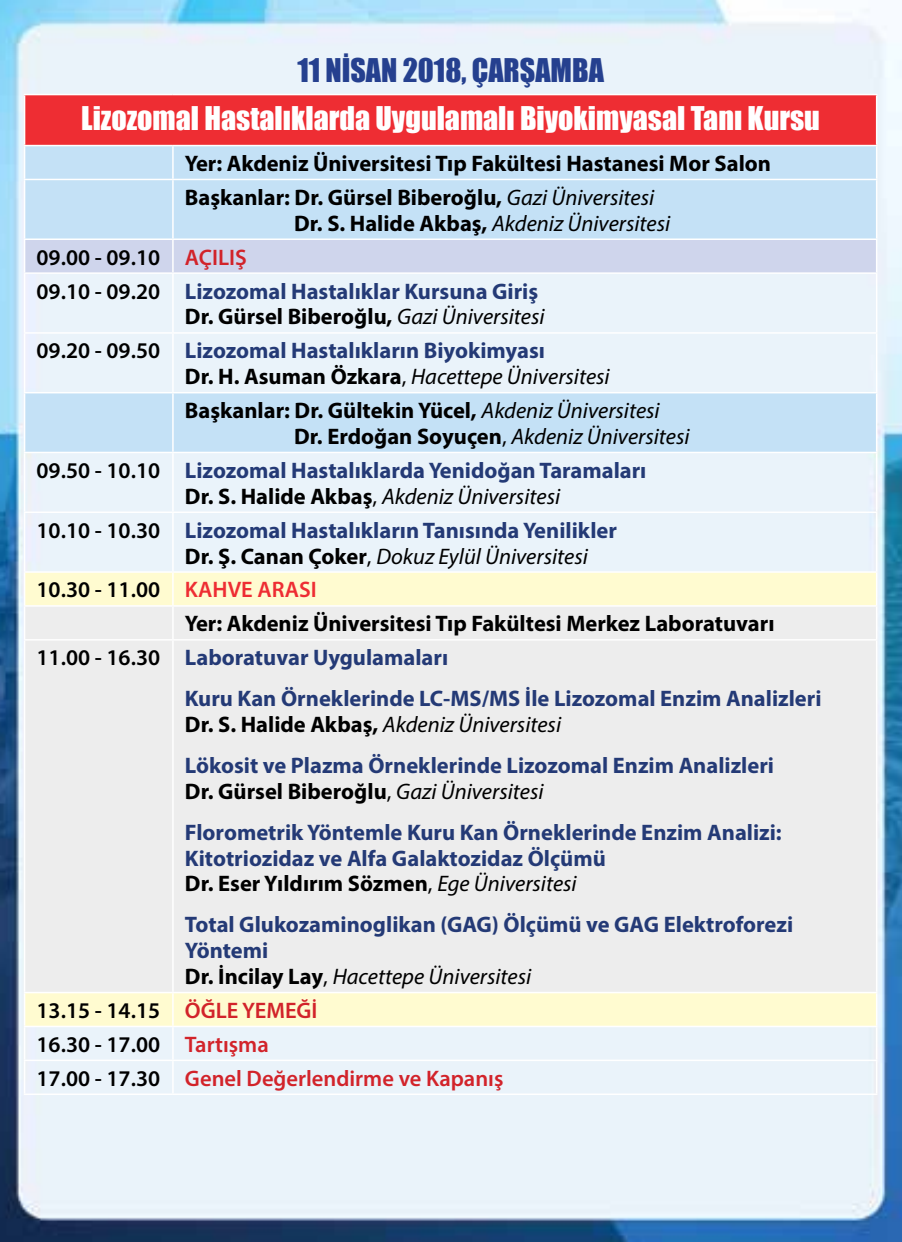
<style>
.page{position:relative;width:902px;height:1242px;background:#fff}
.page>*{position:absolute;margin:0;border:0;box-sizing:border-box;transform-origin:0 0}
.t1{font:30px "Impact";color:#fff}
.t2{font:30px "Impact";color:#25408f}
.t3{font:700 22.5px/25.8px "Myriad Pro";color:#243a76}
.t4{font:700 22.5px/33.9px "Myriad Pro";color:#000}
.t5{font:600 22.5px/33.9px "Myriad Pro";color:#d2232a}
.t6{font:italic 22.5px "Myriad Pro";color:#000}
.t7{font:600 22.5px "Myriad Pro";color:#000}
.s1{font-weight:400;font-style:italic}
.s2{font-weight:700;font-style:normal}
.s3{font-weight:600;color:#000}
.s4{font-weight:600;color:#d2232a}
.s5{color:#000}
.s6{font-weight:400;font-style:italic;color:#000}
.s7{font-weight:400}
.s8{font-weight:400;color:#000}
.s9{font-style:normal}
.s10{color:#ee2d33}
</style>
<div class="page">
<img style="left:0;top:0;width:901px;height:1242px">
<div style="left:25px;top:95px;width:851px;height:51px;background:#ee2d33"></div>
<svg style="left:25px;top:146px;width:850px;height:306px;background:#d5e9f7"></svg>
<div style="left:25px;top:240px;width:850px;height:32px;background:#cfd5ec"></div>
<div style="left:25px;top:573px;width:850px;height:32px;background:#fffbd0"></div>
<div style="left:25px;top:606px;width:850px;height:385px;background:#ededed"></div>
<div style="left:25px;top:993px;width:850px;height:32px;background:#fffbd0"></div>
<hr style="left:24px;top:94px;width:149px;height:1px;background:#fff">
<hr style="left:24px;top:95px;width:1px;height:50px;background:#fff">
<hr style="left:173px;top:94px;width:704px;height:1px;background:#fff">
<hr style="left:875px;top:95px;width:2px;height:50px;background:#fff">
<hr style="left:24px;top:274px;width:1px;height:58px;background:#fff">
<hr style="left:172px;top:274px;width:2px;height:58px;background:#fff">
<hr style="left:875px;top:274px;width:2px;height:58px;background:#fff">
<hr style="left:24px;top:332px;width:149px;height:2px;background:#fff">
<hr style="left:24px;top:334px;width:1px;height:58px;background:#fff">
<hr style="left:173px;top:332px;width:704px;height:2px;background:#fff">
<hr style="left:172px;top:334px;width:2px;height:58px;background:#fff">
<hr style="left:875px;top:334px;width:2px;height:58px;background:#fff">
<hr style="left:24px;top:453px;width:1px;height:58px;background:#fff">
<hr style="left:172px;top:453px;width:2px;height:58px;background:#fff">
<hr style="left:875px;top:453px;width:2px;height:58px;background:#fff">
<hr style="left:24px;top:511px;width:149px;height:2px;background:#fff">
<hr style="left:24px;top:513px;width:1px;height:58px;background:#fff">
<hr style="left:173px;top:511px;width:704px;height:2px;background:#fff">
<hr style="left:172px;top:513px;width:2px;height:58px;background:#fff">
<hr style="left:875px;top:513px;width:2px;height:58px;background:#fff">
<hr style="left:24px;top:571px;width:149px;height:2px;background:#fff">
<hr style="left:24px;top:573px;width:1px;height:32px;background:#fff">
<hr style="left:173px;top:571px;width:704px;height:2px;background:#fff">
<hr style="left:172px;top:573px;width:2px;height:32px;background:#fff">
<hr style="left:875px;top:573px;width:2px;height:32px;background:#fff">
<hr style="left:24px;top:605px;width:149px;height:1px;background:#fff">
<hr style="left:24px;top:606px;width:1px;height:33px;background:#fff">
<hr style="left:173px;top:605px;width:704px;height:1px;background:#fff">
<hr style="left:172px;top:606px;width:2px;height:33px;background:#fff">
<hr style="left:875px;top:606px;width:2px;height:33px;background:#fff">
<hr style="left:24px;top:639px;width:149px;height:1px;background:#fff">
<hr style="left:24px;top:640px;width:1px;height:351px;background:#fff">
<hr style="left:173px;top:639px;width:704px;height:1px;background:#fff">
<hr style="left:172px;top:640px;width:2px;height:351px;background:#fff">
<hr style="left:875px;top:640px;width:2px;height:351px;background:#fff">
<hr style="left:24px;top:1025px;width:149px;height:2px;background:#fff">
<hr style="left:24px;top:1027px;width:1px;height:32px;background:#fff">
<hr style="left:173px;top:1025px;width:704px;height:2px;background:#fff">
<hr style="left:172px;top:1027px;width:2px;height:32px;background:#fff">
<hr style="left:875px;top:1027px;width:2px;height:32px;background:#fff">
<hr style="left:24px;top:1059px;width:149px;height:2px;background:#fff">
<hr style="left:24px;top:1061px;width:1px;height:32px;background:#fff">
<hr style="left:173px;top:1059px;width:704px;height:2px;background:#fff">
<hr style="left:172px;top:1061px;width:2px;height:32px;background:#fff">
<hr style="left:875px;top:1061px;width:2px;height:32px;background:#fff">
<hr style="left:24px;top:1093px;width:149px;height:2px;background:#fff">
<hr style="left:173px;top:1093px;width:704px;height:2px;background:#fff">
<hr style="left:24px;top:991px;width:149px;height:2px;background:#fff">
<hr style="left:24px;top:993px;width:1px;height:32px;background:#fff">
<hr style="left:173px;top:991px;width:704px;height:2px;background:#fff">
<hr style="left:172px;top:993px;width:2px;height:32px;background:#fff">
<hr style="left:875px;top:993px;width:2px;height:32px;background:#fff">
<hr style="left:24px;top:145px;width:149px;height:1px;background:#fff">
<hr style="left:24px;top:146px;width:1px;height:33px;background:#fff">
<hr style="left:24px;top:179px;width:149px;height:1px;background:#fff">
<hr style="left:24px;top:180px;width:1px;height:58px;background:#fff">
<hr style="left:173px;top:145px;width:704px;height:1px;background:#fff">
<hr style="left:172px;top:146px;width:2px;height:33px;background:#fff">
<hr style="left:875px;top:146px;width:2px;height:33px;background:#fff">
<hr style="left:173px;top:179px;width:704px;height:1px;background:#fff">
<hr style="left:172px;top:180px;width:2px;height:58px;background:#fff">
<hr style="left:875px;top:180px;width:2px;height:58px;background:#fff">
<hr style="left:24px;top:238px;width:149px;height:2px;background:#fff">
<hr style="left:24px;top:240px;width:1px;height:32px;background:#fff">
<hr style="left:24px;top:272px;width:149px;height:2px;background:#fff">
<hr style="left:173px;top:238px;width:704px;height:2px;background:#fff">
<hr style="left:172px;top:240px;width:2px;height:32px;background:#fff">
<hr style="left:875px;top:240px;width:2px;height:32px;background:#fff">
<hr style="left:173px;top:272px;width:704px;height:2px;background:#fff">
<hr style="left:24px;top:392px;width:149px;height:1px;background:#fff">
<hr style="left:24px;top:393px;width:1px;height:59px;background:#fff">
<hr style="left:24px;top:452px;width:149px;height:1px;background:#fff">
<hr style="left:173px;top:392px;width:704px;height:1px;background:#fff">
<hr style="left:172px;top:393px;width:2px;height:59px;background:#fff">
<hr style="left:875px;top:393px;width:2px;height:59px;background:#fff">
<hr style="left:173px;top:452px;width:704px;height:1px;background:#fff">
<h1 class="t2" style="left:297px;top:47px;width:308px">11 NİSAN 2018, ÇARŞAMBA</h1>
<h1 class="t1" style="left:81px;top:95px;width:740px">Lizozomal Hastalıklarda Uygulamalı Biyokimyasal Tanı Kursu</h1>
<p class="t4" style="left:185px;top:146px;width:587px">Yer: Akdeniz Üniversitesi Tıp Fakültesi Hastanesi Mor Salon<br>Başkanlar: Dr. Gürsel Biberoğlu, <span class="s1">Gazi Üniversitesi</span></p>
<p class="t6" style="left:294px;top:209px;width:378px"><span class="s2">Dr. S. Halide Akbaş,</span> Akdeniz Üniversitesi</p>
<p class="t3" style="left:37px;top:239px;width:503px;line-height:33.9px"><span class="s3">09.00 - 09.10</span> <span class="s4">AÇILIŞ<br></span><span class="s3">09.10 - 09.20</span> Lizozomal Hastalıklar Kursuna Giriş</p>
<p class="t3" style="left:37px;top:299px;width:510px;line-height:33.9px;text-align:right"><span class="s5">Dr. Gürsel Biberoğlu,</span> <span class="s6">Gazi Üniversitesi<br></span><span class="s3">09.20 - 09.50</span> Lizozomal Hastalıkların Biyokimyası</p>
<p class="t4" style="left:185px;top:359px;width:476px">Dr. H. Asuman Özkara<span class="s7">,</span> <span class="s1">Hacettepe Üniversitesi<br></span>Başkanlar: Dr. Gültekin Yücel, <span class="s1">Akdeniz Üniversitesi</span></p>
<p class="t3" style="left:37px;top:419px;width:654px;line-height:33.9px;text-indent:257px"><span class="s5">Dr. Erdoğan Soyuçen</span><span class="s8">,</span> <span class="s6">Akdeniz Üniversitesi<br></span><span class="s3">09.50 - 10.10</span> Lizozomal Hastalıklarda Yenidoğan Taramaları</p>
<p class="t3" style="left:37px;top:478px;width:582px;line-height:33.9px;text-indent:148px"><span class="s5">Dr. S. Halide Akbaş</span><span class="s8">,</span> <span class="s6">Akdeniz Üniversitesi<br></span><span class="s3">10.10 - 10.30</span> Lizozomal Hastalıkların Tanısında Yenilikler</p>
<p class="t6" style="left:185px;top:542px;width:404px"><span class="s2">Dr. Ş. Canan Çoker</span><span class="s9">,</span> Dokuz Eylül Üniversitesi</p>
<p class="t7" style="left:37px;top:575px;width:282px">10.30 - 11.00 <span class="s10">KAHVE ARASI</span></p>
<p class="t4" style="left:185px;top:606px;width:591px">Yer: Akdeniz Üniversitesi Tıp Fakültesi Merkez Laboratuvarı</p>
<p class="t3" style="left:37px;top:644px;width:413px"><span class="s3">11.00 - 16.30</span> Laboratuvar Uygulamaları</p>
<p class="t3" style="left:185px;top:685px;width:638px">Kuru Kan Örneklerinde LC-MS/MS İle Lizozomal Enzim Analizleri<br><span class="s5">Dr. S. Halide Akbaş,</span> <span class="s6">Akdeniz Üniversitesi</span></p>
<p class="t3" style="left:185px;top:751px;width:590px">Lökosit ve Plazma Örneklerinde Lizozomal Enzim Analizleri<br><span class="s5">Dr. Gürsel Biberoğlu</span><span class="s8">,</span> <span class="s6">Gazi Üniversitesi</span></p>
<p class="t3" style="left:185px;top:818px;width:598px">Florometrik Yöntemle Kuru Kan Örneklerinde Enzim Analizi:<br>Kitotriozidaz ve Alfa Galaktozidaz Ölçümü<br><span class="s5">Dr. Eser Yıldırım Sözmen</span><span class="s8">,</span> <span class="s6">Ege Üniversitesi</span></p>
<p class="t3" style="left:185px;top:911px;width:609px">Total Glukozaminoglikan (GAG) Ölçümü ve GAG Elektroforezi<br>Yöntemi<br><span class="s5">Dr. İncilay Lay</span><span class="s8">,</span> <span class="s6">Hacettepe Üniversitesi</span></p>
<p class="t5" style="left:37px;top:993px;width:468px"><span class="s5">13.15 - 14.15</span> ÖĞLE YEMEĞİ<br><span class="s5">16.30 - 17.00</span> Tartışma<br><span class="s5">17.00 - 17.30</span> Genel Değerlendirme ve Kapanış</p>
</div>
